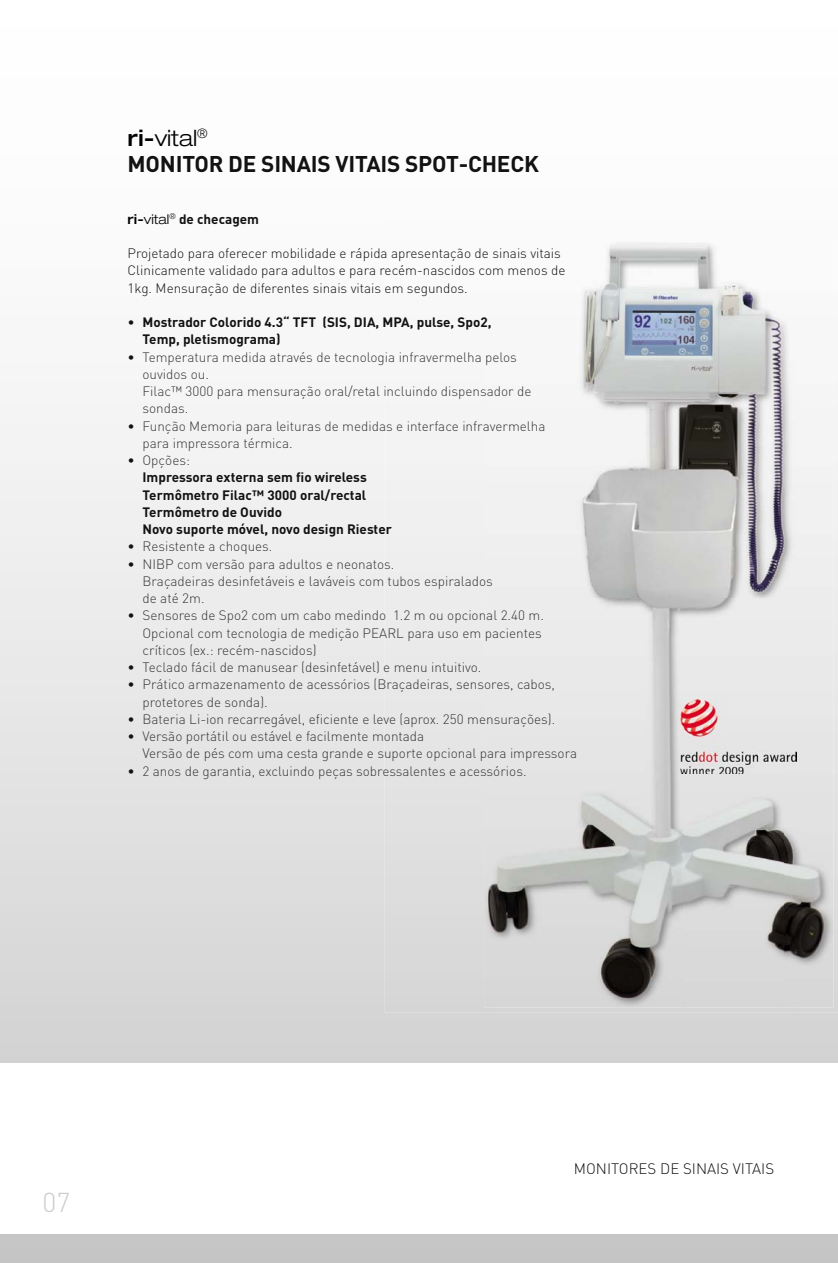
<style>
.page{position:relative;width:838px;height:1263px;background:#fff}
.page>*{position:absolute;margin:0;border:0;box-sizing:border-box;transform-origin:0 0}
.t1{font:300 27px "FFDIN";color:#ccc}
.t2{font:700 22.5px "FFDIN";letter-spacing:-.01em;color:#121212}
.t3{font:300 expanded 22.5px "Helvetica Neue";color:#000}
.t4{font:300 15px "FFDIN";color:#121212}
.t5{font:300 13.5px/17.2px "FFDIN";color:#363636}
.t6{font:700 13.5px/17.2px "FFDIN";color:#121212}
.t7{font:300 13.5px/17.2px "FFDIN";color:#121212}
.s1{font-weight:500}
.s2{font-family:"Helvetica Neue";font-weight:500;font-stretch:expanded;color:#000}
.s3{font-family:"Helvetica Neue";font-weight:300;font-stretch:expanded;color:#000}
.s4{font-weight:300}
.s5{color:#121212}
.s6{font-weight:300;color:#363636}
</style>
<div class="page">
<img style="left:799px;top:290px;width:39px;height:722px">
<img style="left:484px;top:241px;width:349px;height:357px">
<img style="left:484px;top:598px;width:199px;height:409px">
<div style="left:683px;top:598px;width:150px;height:102px;background:#ebebeb"></div>
<img style="left:784px;top:700px;width:49px;height:307px">
<img style="left:683px;top:774px;width:101px;height:233px">
<img style="left:680px;top:700px;width:116px;height:74px">
<h2 class="t3" style="left:128px;top:129px;width:81px"><span class="s1">ri-</span>vital<sup>®</sup></h2>
<h2 class="t2" style="left:128px;top:156px;width:413px">MONITOR DE SINAIS VITAIS SPOT-CHECK</h2>
<p class="t6" style="left:128px;top:211px;width:133px"><span class="s2">ri-</span><span class="s3">vital</span><sup>®</sup> de checagem</p>
<p class="t7" style="left:128px;top:246px;width:439px">Projetado para oferecer mobilidade e rápida apresentação de sinais vitais<br>Clinicamente validado para adultos e para recém-nascidos com menos de<br>1kg. Mensuração de diferentes sinais vitais em segundos.</p>
<p class="t6" style="left:142px;top:315px;width:350px;text-indent:-15px"><span class="s4">•</span> Mostrador Colorido 4.3“ TFT (SIS, DIA, MPA, pulse, Spo2,<br>Temp, pletismograma)</p>
<p class="t5" style="left:142px;top:350px;width:390px;text-indent:-15px"><span class="s5">•</span> Temperatura medida através de tecnologia infravermelha pelos ouvidos ou.<br>Filac™ 3000 para mensuração oral/retal incluindo dispensador de sondas.</p>
<p class="t5" style="left:142px;top:419px;width:404px;text-indent:-15px"><span class="s5">•</span> Função Memoria para leituras de medidas e interface infravermelha para impressora térmica.</p>
<p class="t6" style="left:142px;top:453px;width:251px;text-indent:-15px"><span class="s4">•</span> <span class="s6">Opções:<br></span>Impressora externa sem fio wireless<br>Termômetro Filac™ 3000 oral/rectal<br>Termômetro de Ouvido<br>Novo suporte móvel, novo design Riester</p>
<p class="t5" style="left:128px;top:539px;width:146px"><span class="s5">•</span> Resistente a choques.</p>
<p class="t5" style="left:142px;top:557px;width:352px;text-indent:-15px"><span class="s5">•</span> NIBP com versão para adultos e neonatos.<br>Braçadeiras desinfetáveis e laváveis com tubos espiralados de até 2m.</p>
<p class="t5" style="left:142px;top:608px;width:403px;text-indent:-15px"><span class="s5">•</span> Sensores de Spo2 com um cabo medindo 1.2 m ou opcional 2.40 m.<br>Opcional com tecnologia de medição PEARL para uso em pacientes críticos (ex.: recém-nascidos)</p>
<p class="t5" style="left:128px;top:660px;width:355px"><span class="s5">•</span> Teclado fácil de manusear (desinfetável) e menu intuitivo.</p>
<p class="t5" style="left:142px;top:677px;width:414px;text-indent:-15px"><span class="s5">•</span> Prático armazenamento de acessórios (Braçadeiras, sensores, cabos, protetores de sonda).</p>
<p class="t5" style="left:128px;top:712px;width:429px"><span class="s5">•</span> Bateria Li-ion recarregável, eficiente e leve (aprox. 250 mensurações).</p>
<p class="t5" style="left:142px;top:729px;width:436px;text-indent:-15px"><span class="s5">•</span> Versão portátil ou estável e facilmente montada<br>Versão de pés com uma cesta grande e suporte opcional para impressora</p>
<p class="t5" style="left:128px;top:764px;width:400px"><span class="s5">•</span> 2 anos de garantia, excluindo peças sobressalentes e acessórios.</p>
<h1 class="t1" style="left:43px;top:1193px;width:29px">07</h1>
<p class="t4" style="left:574px;top:1163px;width:202px">MONITORES DE SINAIS VITAIS</p>
</div>
